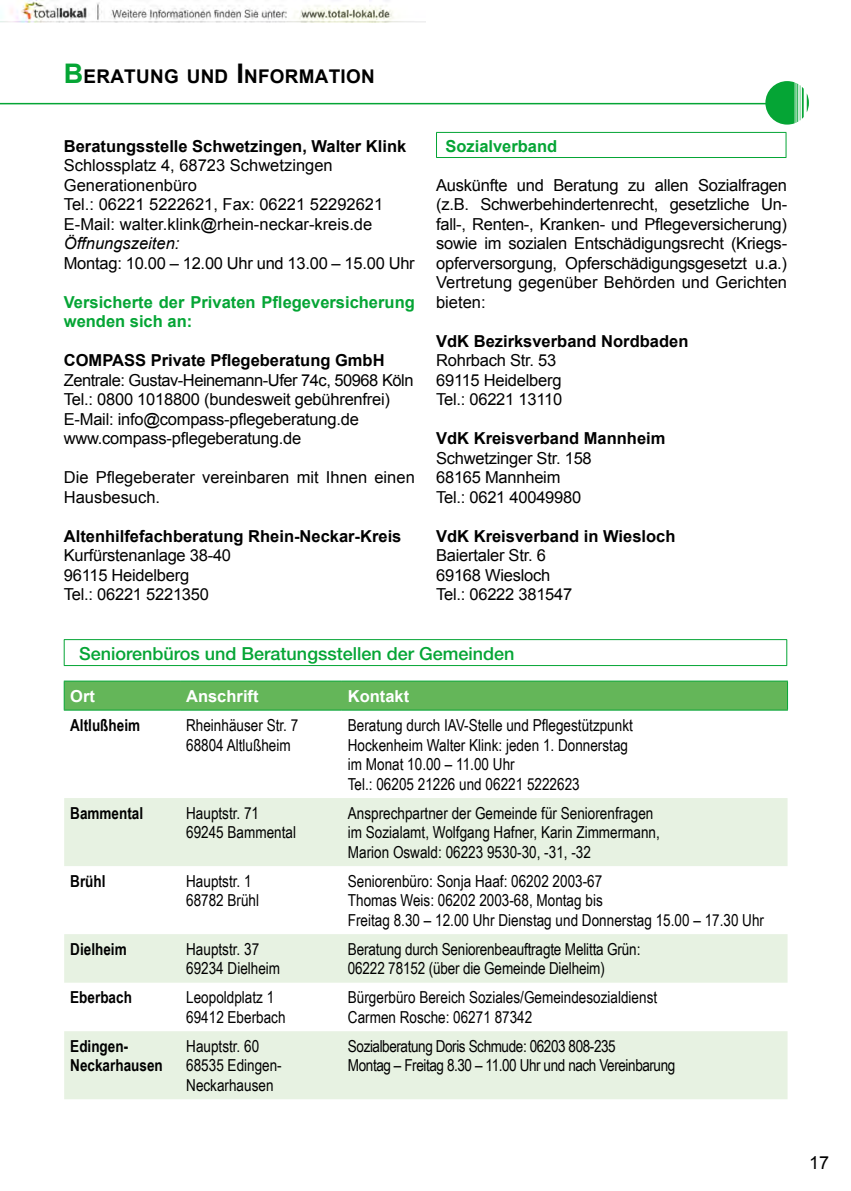
<style>
.page{position:relative;width:851px;height:1191px;background:#fff}
.page>*{position:absolute;margin:0;border:0;box-sizing:border-box;transform-origin:0 0}
.t1{font:700 18.9px "Arial";letter-spacing:.015em;color:#000}
.t2{font:500 18px "Helvetica Neue LT";color:#05a535}
.t3{font:18px "Arial";color:#000}
.t4{font:16.5px/19.5px "Arial";letter-spacing:-.015em;color:#000}
.t5{font:16.5px/19.5px "Arial Narrow";color:#000}
.t6{font:700 16.5px "Arial";color:#000}
.t7{font:16.5px/19.5px "Arial Narrow";letter-spacing:-.025em;color:#000}
.t8{font:700 16.5px/19.5px "Arial";color:#05a535}
.t9{font:700 16.5px/19.5px "Arial Narrow";color:#000}
.t10{font:700 16.5px "Arial";color:#fff}
.t11{font:italic 16.5px "Arial";color:#000}
.s1{font-size:27px;color:#05a535}
.s2{font-size:27px}
</style>
<div class="page">
<hr style="left:0;top:103px;width:787px;height:1px;background:#05a535">
<svg style="left:765px;top:81px;width:43px;height:44px"></svg>
<hr style="left:436px;top:132px;width:350px;height:1px;background:#05a535">
<svg style="left:436px;top:133px;width:1px;height:24px"></svg>
<svg style="left:785px;top:133px;width:1px;height:24px"></svg>
<hr style="left:436px;top:157px;width:350px;height:1px;background:#05a535">
<svg style="left:64px;top:798px;width:723px;height:301px;fill:#e7f2e2"></svg>
<hr style="left:64px;top:680px;width:116px;height:1px;background:#05a535">
<hr style="left:180px;top:680px;width:162px;height:1px;background:#05a535">
<hr style="left:342px;top:680px;width:445px;height:1px;background:#05a535">
<svg style="left:64px;top:681px;width:724px;height:29px;background:#60b557"></svg>
<hr style="left:64px;top:639px;width:723px;height:1px;background:#05a535">
<svg style="left:64px;top:640px;width:1px;height:25px"></svg>
<svg style="left:786px;top:640px;width:1px;height:25px"></svg>
<hr style="left:64px;top:665px;width:723px;height:1px;background:#05a535">
<img style="left:0;top:0;width:425px;height:23px">
<p class="t1" style="left:64px;top:64px;width:312px"><span class="s1">B</span>ERATUNG UND <span class="s2">I</span> NFORMATION</p>
<p class="t6" style="left:64px;top:135px;width:344px">Beratungsstelle Schwetzingen, Walter Klink</p>
<p class="t4" style="left:64px;top:156px;width:321px">Schlossplatz 4, 68723 Schwetzingen Generationenbüro<br>Tel.: 06221 5222621, Fax: 06221 52292621<br>E-Mail: walter.klink@rhein-neckar-kreis.de</p>
<p class="t11" style="left:64px;top:233px;width:117px">Öffnungszeiten:</p>
<p class="t4" style="left:64px;top:253px;width:352px">Montag: 10.00 – 12.00 Uhr und 13.00 – 15.00 Uhr</p>
<p class="t8" style="left:64px;top:292px;width:352px">Versicherte der Privaten Pflegeversicherung wenden sich an:</p>
<p class="t6" style="left:64px;top:349px;width:25px">Compass</p>
<p class="t6" style="left:151px;top:349px;width:235px">Private Pflegeberatung GmbH</p>
<p class="t4" style="left:64px;top:370px;width:351px">Zentrale: Gustav-Heinemann-Ufer 74c, 50968 Köln Tel.: 0800 1018800 (bundesweit gebührenfrei)<br>E-Mail: info@compass-pflegeberatung.de www.compass-pflegeberatung.de</p>
<p class="t4" style="left:64px;top:468px;width:352px">Die Pflegeberater vereinbaren mit Ihnen einen<br>Hausbesuch.</p>
<p class="t6" style="left:64px;top:525px;width:339px">Altenhilfefachberatung Rhein-Neckar-Kreis</p>
<p class="t4" style="left:64px;top:546px;width:169px">Kurfürstenanlage 38-40<br>96115 Heidelberg<br>Tel.: 06221 5221350</p>
<p class="t8" style="left:445px;top:136px;width:113px">Sozialverband</p>
<p class="t4" style="left:436px;top:175px;width:352px;text-align:justify">Auskünfte und Beratung zu allen Sozialfragen (z.B. Schwerbehindertenrecht, gesetzliche Un&shy;fall-, Renten-, Kranken- und Pflegeversicherung) sowie im sozialen Entschädigungsrecht (Kriegs&shy;opferversorgung, Opferschädigungsgesetzt u.a.)<br>Vertretung gegenüber Behörden und Gerichten bieten:</p>
<p class="t6" style="left:436px;top:330px;width:254px">VdK Bezirksverband Nordbaden</p>
<p class="t4" style="left:436px;top:351px;width:127px">Rohrbach Str. 53<br>69115 Heidelberg<br>Tel.: 06221 13110</p>
<p class="t6" style="left:436px;top:427px;width:231px">VdK Kreisverband Mannheim</p>
<p class="t4" style="left:436px;top:448px;width:157px">Schwetzinger Str. 158<br>68165 Mannheim<br>Tel.: 0621 40049980</p>
<p class="t6" style="left:436px;top:525px;width:241px">VdK Kreisverband in Wiesloch</p>
<p class="t4" style="left:436px;top:546px;width:138px">Baiertaler Str. 6<br>69168 Wiesloch<br>Tel.: 06222 381547</p>
<p class="t2" style="left:79px;top:642px;width:437px">Seniorenbüros und Beratungsstellen der Gemeinden</p>
<p class="t10" style="left:70px;top:685px;width:26px">Ort</p>
<p class="t10" style="left:186px;top:685px;width:74px">Anschrift</p>
<p class="t10" style="left:348px;top:685px;width:63px">Kontakt</p>
<p class="t9" style="left:70px;top:714px;width:71px">Altlußheim</p>
<p class="t5" style="left:186px;top:715px;width:114px">Rheinhäuser Str. 7<br>68804 Altlußheim</p>
<p class="t5" style="left:348px;top:715px;width:286px">Beratung durch IAV-Stelle und Pflegestützpunkt Hockenheim Walter Klink: jeden 1. Donnerstag im Monat 10.00 – 11.00 Uhr<br>Tel.: 06205 21226 und 06221 5222623</p>
<p class="t9" style="left:70px;top:802px;width:74px">Bammental</p>
<p class="t5" style="left:186px;top:802px;width:111px">Hauptstr. 71<br>69245 Bammental</p>
<p class="t5" style="left:348px;top:802px;width:313px">Ansprechpartner der Gemeinde für Seniorenfragen im Sozialamt, Wolfgang Hafner, Karin Zimmermann,<br>Marion Oswald: 06223 9530-30, -31, -32</p>
<p class="t9" style="left:70px;top:870px;width:37px">Brühl</p>
<p class="t5" style="left:186px;top:870px;width:74px">Hauptstr. 1<br>68782 Brühl</p>
<p class="t5" style="left:348px;top:870px;width:417px">Seniorenbüro: Sonja Haaf: 06202 2003-67<br>Thomas Weis: 06202 2003-68, Montag bis<br>Freitag 8.30 – 12.00 Uhr Dienstag und Donnerstag 15.00 – 17.30 Uhr</p>
<p class="t9" style="left:70px;top:938px;width:58px">Dielheim</p>
<p class="t5" style="left:186px;top:938px;width:96px">Hauptstr. 37<br>69234 Dielheim</p>
<p class="t5" style="left:348px;top:938px;width:294px">Beratung durch Seniorenbeauftragte Melitta Grün:<br>06222 78152 (über die Gemeinde Dielheim)</p>
<p class="t9" style="left:70px;top:987px;width:63px">Eberbach</p>
<p class="t5" style="left:186px;top:987px;width:101px">Leopoldplatz 1<br>69412 Eberbach</p>
<p class="t5" style="left:348px;top:987px;width:311px">Bürgerbüro Bereich Soziales/Gemeindesozialdienst<br>Carmen Rosche: 06271 87342</p>
<p class="t9" style="left:70px;top:1035px;width:94px">Edingen-<br>Neckarhausen</p>
<p class="t5" style="left:186px;top:1035px;width:97px">Hauptstr. 60<br>68535 Edingen-<br>Neckarhausen</p>
<p class="t7" style="left:348px;top:1035px;width:329px">Sozialberatung Doris Schmude: 06203 808-235<br>Montag – Freitag 8.30 – 11.00 Uhr und nach Vereinbarung</p>
<p class="t3" style="left:808px;top:1151px;width:22px">17</p>
</div>
